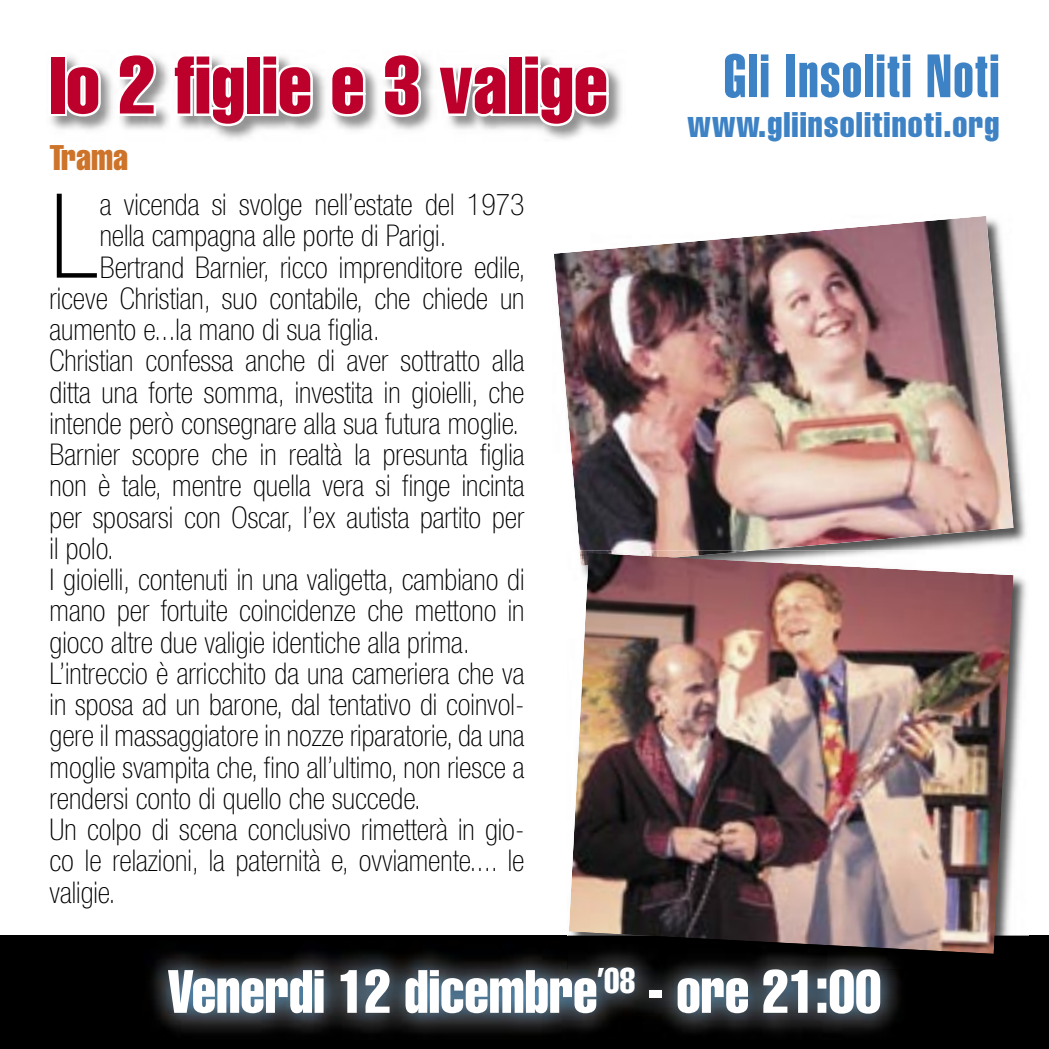
<style>
.page{position:relative;width:1049px;height:1049px;background:#fff}
.page>*{position:absolute;margin:0;border:0;box-sizing:border-box;transform-origin:0 0}
.t1{font:100 condensed 117.5px "Helvetica Neue";color:#000}
.t2{font:extra-condensed 80px "Helvetica";color:#bd002b}
.t3{font:extra-condensed 60px "Helvetica";color:#fff;scale:.95 1}
.t4{font:60px "Helvetica Extra Compressed";letter-spacing:.03em;color:#3d82c4}
.t5{font:extra-condensed 35px "Helvetica";letter-spacing:.03em;color:#3d82c4}
.t6{font:extra-condensed 35px "Helvetica";color:#cd742a}
.t7{font:100 condensed 30px "Helvetica Neue";color:#000}
</style>
<div class="page">
<div style="left:0;top:935px;width:1049px;height:114px;background:#000"></div>
<img style="left:1013px;top:381px;width:13px;height:161px">
<img style="left:554px;top:216px;width:459px;height:334px">
<img style="left:51px;top:56px;width:571px;height:84px">
<div style="left:49px;top:54px;width:18px;height:62px;border:5px solid #fff"></div>
<svg style="left:63px;top:62px;width:40px;height:57px"></svg>
<svg style="left:115px;top:55px;width:44px;height:63px"></svg>
<svg style="left:170px;top:56px;width:79px;height:73px"></svg>
<div style="left:245px;top:54px;width:17px;height:62px;border:5px solid #fff"></div>
<svg style="left:259px;top:54px;width:56px;height:65px"></svg>
<svg style="left:327px;top:62px;width:41px;height:57px"></svg>
<svg style="left:380px;top:55px;width:43px;height:65px"></svg>
<svg style="left:434px;top:62px;width:76px;height:57px"></svg>
<div style="left:506px;top:54px;width:18px;height:62px;border:5px solid #fff"></div>
<svg style="left:520px;top:54px;width:91px;height:75px"></svg>
<img style="left:152px;top:951px;width:748px;height:82px">
<img style="left:168px;top:969px;width:428px;height:44px">
<img style="left:598px;top:969px;width:36px;height:24px">
<img style="left:635px;top:969px;width:245px;height:44px">
<img style="left:567px;top:550px;width:462px;height:386px">
<img style="left:580px;top:550px;width:176px;height:3px">
<img style="left:567px;top:951px;width:333px;height:18px">
<img style="left:598px;top:967px;width:36px;height:2px">
<img style="left:569px;top:553px;width:444px;height:401px">
<h2 class="t2" style="left:50px;top:34px;width:560px">Io 2 figlie e 3 valige</h2>
<p class="t6" style="left:50px;top:135px;width:80px">Trama</p>
<h1 class="t1" style="left:50px;top:170px;width:52px">L</h1>
<p class="t7" style="left:100px;top:188px;width:426px">a vicenda si svolge nell’estate del 1973</p>
<p class="t7" style="left:100px;top:219px;width:349px">nella campagna alle porte di Parigi.</p>
<p class="t7" style="left:100px;top:250px;width:427px">Bertrand Barnier, ricco imprenditore edile,</p>
<p class="t7" style="left:50px;top:281px;width:476px">riceve Christian, suo contabile, che chiede un</p>
<p class="t7" style="left:50px;top:313px;width:332px">aumento e...la mano di sua figlia.</p>
<p class="t7" style="left:50px;top:344px;width:476px">Christian confessa anche di aver sottratto alla</p>
<p class="t7" style="left:50px;top:375px;width:476px">ditta una forte somma, investita in gioielli, che</p>
<p class="t7" style="left:50px;top:406px;width:471px">intende però consegnare alla sua futura moglie.</p>
<p class="t7" style="left:50px;top:438px;width:476px">Barnier scopre che in realtà la presunta figlia</p>
<p class="t7" style="left:50px;top:469px;width:476px">non è tale, mentre quella vera si finge incinta</p>
<p class="t7" style="left:50px;top:500px;width:476px">per sposarsi con Oscar, l’ex autista partito per</p>
<p class="t7" style="left:50px;top:531px;width:66px">il polo.</p>
<p class="t7" style="left:50px;top:563px;width:476px">I gioielli, contenuti in una valigetta, cambiano di</p>
<p class="t7" style="left:50px;top:594px;width:476px">mano per fortuite coincidenze che mettono in</p>
<p class="t7" style="left:50px;top:625px;width:422px">gioco altre due valigie identiche alla prima.</p>
<p class="t7" style="left:50px;top:656px;width:476px">L’intreccio è arricchito da una cameriera che va</p>
<p class="t7" style="left:50px;top:688px;width:476px">in sposa ad un barone, dal tentativo di coinvol-</p>
<p class="t7" style="left:50px;top:719px;width:476px">gere il massaggiatore in nozze riparatorie, da una</p>
<p class="t7" style="left:50px;top:750px;width:476px">moglie svampita che, fino all’ultimo, non riesce a</p>
<p class="t7" style="left:50px;top:781px;width:373px">rendersi conto di quello che succede.</p>
<p class="t7" style="left:50px;top:813px;width:476px">Un colpo di scena conclusivo rimetterà in gio-</p>
<p class="t7" style="left:50px;top:844px;width:476px">co le relazioni, la paternità e, ovviamente.... le</p>
<p class="t7" style="left:50px;top:875px;width:68px">valigie.</p>
<h3 class="t4" style="left:724px;top:40px;width:277px">Gli Insoliti Noti</h3>
<p class="t5" style="left:688px;top:103px;width:313px">www.gliinsolitinoti.org</p>
<h3 class="t3" style="left:167px;top:953px;width:753px">Venerdi 12 dicembre<sup>’08</sup> - ore 21:00</h3>
</div>
